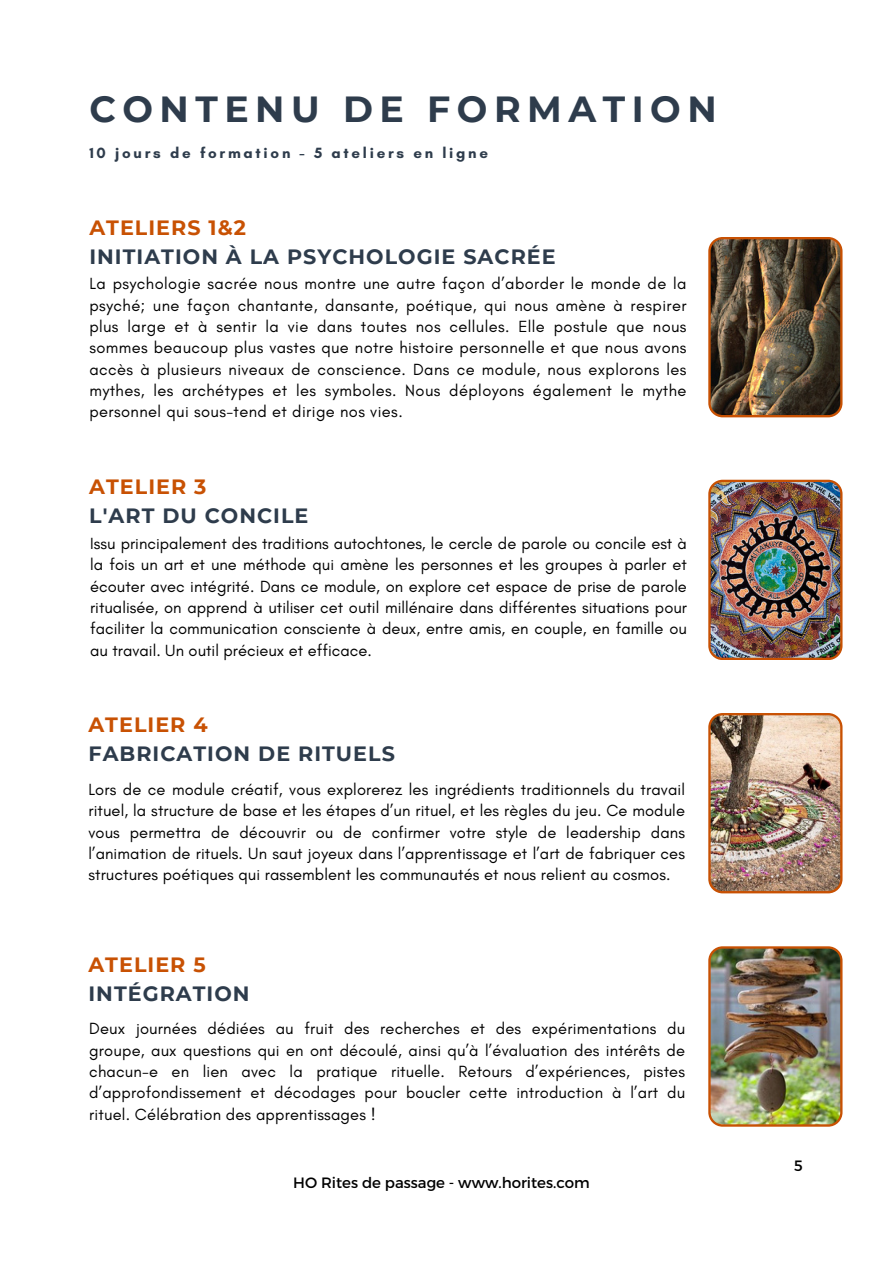
<style>
.page{position:relative;width:894px;height:1264px;background:#fff}
.page>*{position:absolute;margin:0;border:0;box-sizing:border-box;transform-origin:0 0}
.t1{font:700 36.3px "Montserrat";letter-spacing:.18em;color:#2e3c4c}
.t2{font:700 20.7px/29.2px "Montserrat";letter-spacing:.05em;color:#2e3c4c}
.t3{font:16.5px/21.3px "Glacial Indifference";letter-spacing:.01em;color:#000;text-align:justify}
.t4{font:700 15.15px "Glacial Indifference";letter-spacing:.18em;color:#2e3c4c}
.t5{font:15px "Montserrat";color:#000}
.s1{color:#c85103}
</style>
<div class="page">
<img style="left:708px;top:479px;width:134px;height:181px">
<img style="left:708px;top:237px;width:134px;height:181px">
<img style="left:708px;top:713px;width:134px;height:180px">
<img style="left:708px;top:946px;width:134px;height:180px">
<h2 class="t1" style="left:89px;top:87px;width:628px">CONTENU DE FORMATION</h2>
<p class="t4" style="left:89px;top:143px;width:400px">10 jours de formation - 5 ateliers en ligne</p>
<p class="t2" style="left:89px;top:213px;width:467px"><span class="s1">ATELIERS 1&amp;2<br></span>INITIATION À LA PSYCHOLOGIE SACRÉE</p>
<p class="t3" style="left:89px;top:273px;width:598px">La psychologie sacrée nous montre une autre façon d’aborder le monde de la psyché; une façon chantante, dansante, poétique, qui nous amène à respirer plus large et à sentir la vie dans toutes nos cellules. Elle postule que nous sommes beaucoup plus vastes que notre histoire personnelle et que nous avons accès à plusieurs niveaux de conscience. Dans ce module, nous explorons les mythes, les archétypes et les symboles. Nous déployons également le mythe personnel qui sous-tend et dirige nos vies.</p>
<h2 class="t2" style="left:89px;top:472px;width:221px"><span class="s1">ATELIER 3<br></span>L'ART DU CONCILE</h2>
<p class="t3" style="left:90px;top:532px;width:598px">Issu principalement des traditions autochtones, le cercle de parole ou concile est à la fois un art et une méthode qui amène les personnes et les groupes à parler et écouter avec intégrité. Dans ce module, on explore cet espace de prise de parole ritualisée, on apprend à utiliser cet outil millénaire dans différentes situations pour faciliter la communication consciente à deux, entre amis, en couple, en famille ou au travail. Un outil précieux et efficace.</p>
<p class="t2" style="left:88px;top:710px;width:308px"><span class="s1">ATELIER 4<br></span>FABRICATION DE RITUELS</p>
<h2 class="t3" style="left:88px;top:778px;width:598px">Lors de ce module créatif, vous explorerez les ingrédients traditionnels du travail rituel, la structure de base et les étapes d’un rituel, et les règles du jeu. Ce module vous permettra de découvrir ou de confirmer votre style de leadership dans l’animation de rituels. Un saut joyeux dans l’apprentissage et l’art de fabriquer ces structures poétiques qui rassemblent les communautés et nous relient au cosmos.</h2>
<p class="t2" style="left:88px;top:949px;width:163px"><span class="s1">ATELIER 5<br></span>INTÉGRATION</p>
<p class="t3" style="left:89px;top:1017px;width:597px">Deux journées dédiées au fruit des recherches et des expérimentations du groupe, aux questions qui en ont découlé, ainsi qu’à l’évaluation des intérêts de chacun-e en lien avec la pratique rituelle. Retours d’expériences, pistes d’approfondissement et décodages pour boucler cette introduction à l’art du rituel. Célébration des apprentissages !</p>
<p class="t5" style="left:293px;top:1173px;width:298px">HO Rites de passage - www.horites.com</p>
<p class="t5" style="left:793px;top:1155px;width:10px">5</p>
</div>
